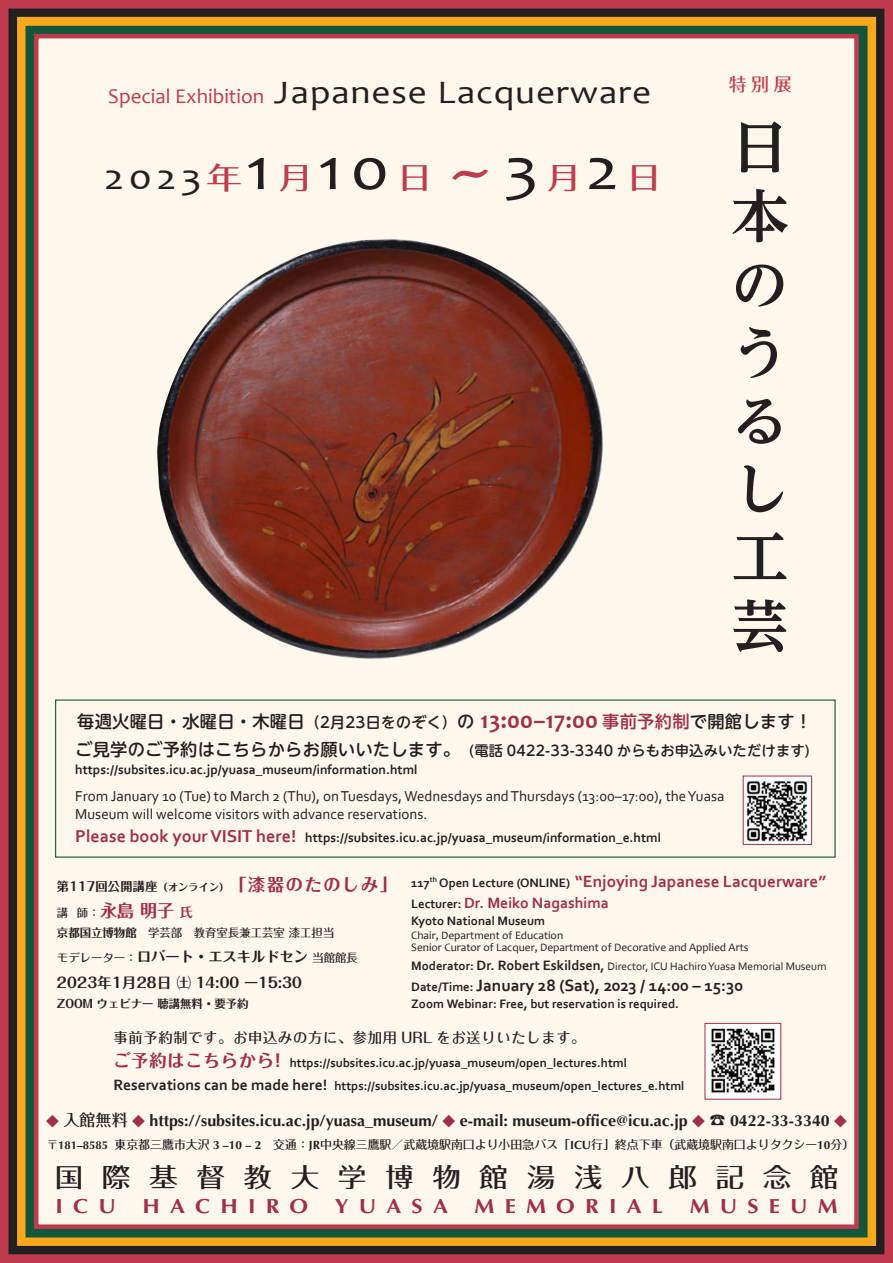
<style>
.page{position:relative;width:893px;height:1263px;background:#fff}
.page>*{position:absolute;margin:0;border:0;box-sizing:border-box;transform-origin:0 0}
.t1{font:700 57px/68.4px "UD Reimin Pro";color:#231f20;text-align:justify}
.t2{font:33px "Candara";letter-spacing:.025em;color:#231f20;scale:1.12 1}
.t3{font:500 30px "Folk Pro";color:#bf3b4e;scale:1.2 1}
.t4{font:500 25.95px "Folk Pro";letter-spacing:.65em;color:#231f20;scale:1.1 1}
.t5{font:700 20.4px "Optima M";letter-spacing:.455em;color:#9f3048;scale:1.1 1}
.t6{font:500 18px "Folk Pro";color:#bf3b4e}
.t7{font:500 17.25px "UD Shin M Go Pro";letter-spacing:.015em;color:#231f20}
.t8{font:700 17.1px "Corbel";color:#9f3048}
.t9{font:700 17.1px "Corbel";color:#231f20}
.t10{font:700 17.1px "Folk Pro";color:#9f3048}
.t11{font:700 16.05px "Optima M";color:#231f20}
.t12{font:700 15.6px "Corbel";color:#9f3048}
.t13{font:15px/18px "Corbel";color:#231f20}
.t14{font:500 14.25px "UD Shin M Go Pro";letter-spacing:.015em;color:#231f20}
.t15{font:500 14.25px "Folk Pro";letter-spacing:.05em;color:#231f20}
.t16{font:700 14.25px "Folk Pro";color:#231f20}
.t17{font:700 14.25px "Folk Pro";letter-spacing:.025em;color:#231f20}
.t18{font:700 13.5px "Corbel";color:#231f20}
.t19{font:700 12.9px "Corbel";color:#231f20}
.t20{font:700 12.15px "Folk Pro";letter-spacing:.025em;color:#231f20}
.t21{font:500 11.85px "Folk Pro";color:#231f20}
.t22{font:11.4px "Candara";color:#231f20}
.t23{font:11.4px "Corbel";color:#231f20}
.t24{font:500 11.4px "Folk Pro";color:#231f20}
.t25{font:700 11.4px "Folk Pro";color:#231f20}
.s1{font-size:21px;color:#bf3b4e}
.s2{font-family:"Candara";font-weight:400;font-size:36px;color:#231f20}
.s3{font-family:"Candara";font-weight:400;font-size:60px;color:#231f20}
.s4{font-family:"Candara";font-weight:400;font-size:60px}
.s5{font-size:15px}
.s6{font-family:"Candara";font-weight:700;font-size:24px;color:#9f3048}
.s7{color:#9f3048}
.s8{font-size:17.25px}
.s9{font-size:18px;color:#9f3048}
.s10{font-size:10.05px}
.s11{font-size:17.1px;color:#9f3048}
.s12{font-weight:500;font-size:11.4px;color:#231f20}
.s13{font-size:12.9px}
.s14{font-weight:700}
.s15{font-weight:500;font-size:11.4px}
.s16{font-size:12.9px;color:#231f20}
.s17{font-weight:700;font-size:12.9px}
.s18{font-weight:700;font-size:14.25px}
.s19{font-family:"Folk Pro";font-size:17.1px;color:#9f3048}
.s20{font-size:15.6px}
.s21{font-family:"Folk Pro";font-weight:500;font-size:12.9px;color:#9f3048}
.s22{font-family:"Folk Pro";font-weight:500}
.s23{font-size:11.4px}
.s24{font-family:"Optima M";font-weight:700;font-size:11.4px}
.s25{font-family:"Optima M";font-weight:700}
.s26{font-family:"Hira Min Pro N W3";font-weight:400}
</style>
<div class="page">
<div style="left:0;top:0;width:893px;height:1263px;border:15px solid #bf3b4e"></div>
<div style="left:9px;top:9px;width:875px;height:1245px;border:15px solid #231f20"></div>
<div style="left:17px;top:17px;width:859px;height:1229px;border:15px solid #f9a91b"></div>
<div style="left:26px;top:26px;width:842px;height:1211px;border:10px solid #14563a"></div>
<div style="left:39px;top:38px;width:815px;height:1186px;background:#fef7ec"></div>
<div style="left:34px;top:34px;width:825px;height:1195px;border:4px solid #bf3b4e"></div>
<img style="left:745px;top:778px;width:65px;height:65px">
<div style="left:743px;top:776px;width:69px;height:69px;border:1px solid #9f3048"></div>
<img style="left:707px;top:1025px;width:72px;height:72px">
<img style="left:157px;top:239px;width:446px;height:421px">
<p class="t2" style="left:108px;top:72px;width:486px"><span class="s1">Special Exhibition</span> Japanese Lacquerware</p>
<p class="t3" style="left:104px;top:166px;width:466px"><span class="s2">2023</span>年<span class="s3">1</span>月<span class="s3">10</span>日 <span class="s4">~</span><span class="s3">3</span>月<span class="s3">2</span>日</p>
<p class="t6" style="left:729px;top:77px;width:64px">特別展</p>
<p class="t1" style="left:731px;top:121px;width:58px">日本のうるし工芸</p>
<p class="t7" style="left:77px;top:715px;width:736px">毎週火曜日・水曜日・木曜日<span class="s5">（2月23日をのぞく）</span>の <span class="s6">13:00–17:00</span> <span class="s7">事前予約制</span>で開館します！</p>
<p class="t14" style="left:75px;top:745px;width:736px"><span class="s8">ご見学のご予約はこちらからお願いいたします。</span> (電話 0422-33-3340 からもお申込みいただけます)</p>
<p class="t18" style="left:75px;top:761px;width:344px">https://subsites.icu.ac.jp/yuasa_museum/information.html</p>
<p class="t13" style="left:75px;top:787px;width:651px">From January 10 (Tue) to March 2 (Thu), on Tuesdays, Wednesdays and Thursdays (13:00–17:00), the Yuasa<br>Museum will welcome visitors with advance reservations.</p>
<p class="t18" style="left:75px;top:829px;width:587px"><span class="s9">Please book your VISIT here!</span> https://subsites.icu.ac.jp/yuasa_museum/information_e.html</p>
<p class="t20" style="left:57px;top:882px;width:342px">第117回公開講座<span class="s10">（オンライン）</span><span class="s11">「漆器のたのしみ」</span></p>
<p class="t10" style="left:57px;top:904px;width:137px"><span class="s12">講 師：</span>永島 明子 <span class="s13">氏</span></p>
<p class="t24" style="left:57px;top:928px;width:279px"><span class="s14">京都国立博物館</span>　学芸部　教育室長兼工芸室 漆工担当</p>
<p class="t16" style="left:57px;top:952px;width:302px"><span class="s15">モデレーター：</span>ロバート・エスキルドセン<span class="s15">当館館長</span></p>
<p class="t17" style="left:57px;top:977px;width:246px">2023年1月28日 ㈯ 14:00 ー15:30</p>
<p class="t25" style="left:57px;top:999px;width:193px">ZOOM ウェビナー 聴講無料・要予約</p>
<p class="t8" style="left:411px;top:870px;width:416px"><span class="s16">117</span><sup>th</sup> <span class="s16">Open Lecture (ONLINE)</span> “Enjoying Japanese Lacquerware”</p>
<p class="t12" style="left:411px;top:893px;width:199px"><span class="s16">Lecturer:</span> Dr. Meiko Nagashima</p>
<p class="t19" style="left:411px;top:912px;width:135px">Kyoto National Museum</p>
<p class="t22" style="left:411px;top:928px;width:153px">Chair, Department of Education</p>
<p class="t22" style="left:411px;top:940px;width:339px">Senior Curator of Lacquer, Department of Decorative and Applied Arts</p>
<p class="t23" style="left:411px;top:959px;width:417px"><span class="s17">Moderator:</span> <span class="s18">Dr. Robert Eskildsen</span><span class="s17">,</span> Director, ICU Hachiro Yuasa Memorial Museum</p>
<p class="t9" style="left:411px;top:974px;width:334px"><span class="s13">Date/Time:</span> January 28 (Sat), 2023 / 14:00 – 15:30</p>
<p class="t19" style="left:411px;top:995px;width:269px">Zoom Webinar: Free, but reservation is required.</p>
<p class="t15" style="left:113px;top:1032px;width:474px">事前予約制です。お申込みの方に、参加用 URL をお送りいたします。</p>
<p class="t19" style="left:113px;top:1054px;width:515px"><span class="s19">ご予約はこちらから!</span> https://subsites.icu.ac.jp/yuasa_museum/open_lectures.html</p>
<p class="t19" style="left:113px;top:1077px;width:573px"><span class="s20">Reservations can be made here!</span> https://subsites.icu.ac.jp/yuasa_museum/open_lectures_e.html</p>
<p class="t11" style="left:46px;top:1114px;width:802px"><span class="s21">◆</span> <span class="s22">入館無料</span> <span class="s21">◆</span> https://subsites.icu.ac.jp/yuasa_museum/ <span class="s21">◆</span> e-mail: museum-office@icu.ac.jp <span class="s21">◆</span> <span class="s22">☎</span> 0422-33-3340 <span class="s21">◆</span></p>
<p class="t21" style="left:47px;top:1140px;width:809px"><span class="s23">〒</span><span class="s24">181–8585</span> 東京都三鷹市大沢 <span class="s25">3 –10 – 2</span> 交通<span class="s26">：</span><span class="s25">JR</span>中央線三鷹駅／武蔵境駅南口より小田急バス「<span class="s25">ICU</span>行」終点下車（武蔵境駅南口よりタクシー<span class="s25">10</span>分）</p>
<p class="t4" style="left:55px;top:1168px;width:714px">国際基督教大学博物館湯浅八郎記念館</p>
<p class="t5" style="left:56px;top:1197px;width:56px">ICU</p>
<p class="t5" style="left:142px;top:1197px;width:152px">HACHIRO</p>
<p class="t5" style="left:335px;top:1197px;width:104px">YUASA</p>
<p class="t5" style="left:475px;top:1197px;width:173px">MEMORIAL</p>
<p class="t5" style="left:690px;top:1197px;width:136px">MUSEUM</p>
</div>
